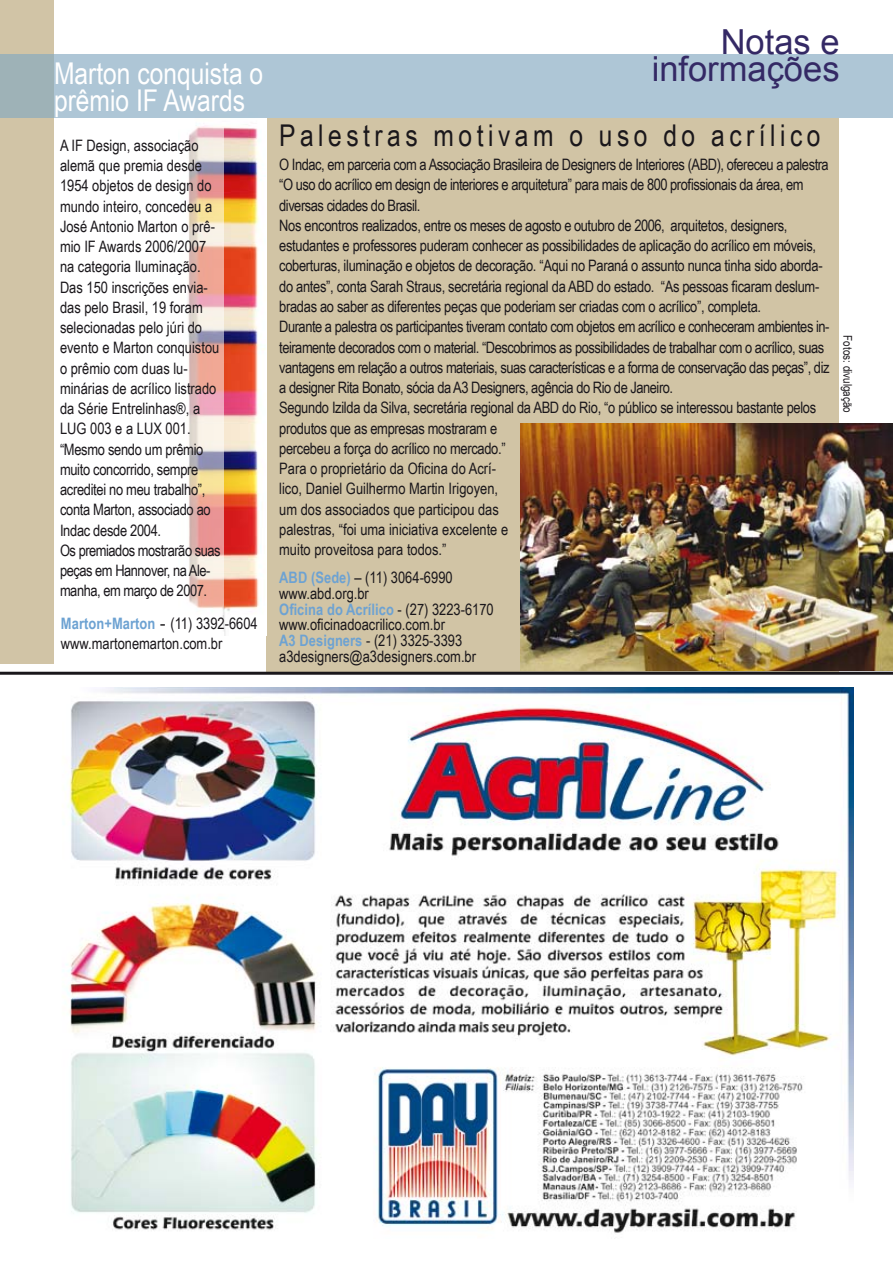
<style>
.page{position:relative;width:893px;height:1263px;background:#fff}
.page>*{position:absolute;margin:0;border:0;box-sizing:border-box;transform-origin:0 0}
.t1{font:34.5px/27px "Arial";color:#342965;text-align:right}
.t2{font:30px "Arial Narrow";letter-spacing:.15em;color:#1a171b}
.t3{font:30px/27px "Arial Narrow";color:#fff}
.t4{font:15.75px/20.2px "Arial Narrow";letter-spacing:-.02em;color:#1a171b}
.t5{font:15.75px/20.2px "Arial Narrow";color:#1a171b}
.t6{font:12px "Arial Narrow";color:#1a171b}
.s1{font-weight:700;color:#6da2d2}
.s2{font-family:"Times New Roman";font-size:18px}
</style>
<div class="page">
<div style="left:266px;top:118px;width:573px;height:554px;background:#d1c4a5"></div>
<img style="left:196px;top:125px;width:69px;height:510px">
<div style="left:0;top:0;width:54px;height:663px;background:#d1c4a6"></div>
<div style="left:0;top:55px;width:893px;height:63px;background:#aec6d6"></div>
<img style="left:66px;top:687px;width:788px;height:546px">
<img style="left:520px;top:423px;width:373px;height:248px">
<svg style="left:187px;top:128px;width:37px;height:487px"></svg>
<hr style="left:0;top:672px;width:893px;height:3px;background:#1a171b">
<h2 class="t3" style="left:54px;top:59px;width:211px">Marton conquista o prêmio IF Awards</h2>
<p class="t5" style="left:60px;top:135px;width:162px">A IF Design, associação alemã que premia desde<br>1954 objetos de design do mundo inteiro, concedeu a<br>José Antonio Marton o prê&shy;mio IF Awards 2006/2007 na categoria Iluminação.<br>Das 150 inscrições envia&shy;das pelo Brasil, 19 foram selecionadas pelo júri do evento e Marton conquistou o prêmio com duas lu&shy;minárias de acrílico listrado da Série Entrelinhas®, a<br>LUG 003 e a LUX 001. “Mesmo sendo um prêmio muito concorrido, sempre acreditei no meu trabalho”, conta Marton, associado ao<br>Indac desde 2004.<br>Os premiados mostrarão suas peças em Hannover, na Ale&shy;manha, em março de 2007.</p>
<p class="t5" style="left:61px;top:613px;width:198px"><span class="s1">Marton+Marton</span> <span class="s2">-</span> (11) 3392-6604 www.martonemarton.com.br</p>
<h1 class="t1" style="left:652px;top:29px;width:189px">Notas e informações</h1>
<h2 class="t2" style="left:279px;top:113px;width:543px">Palestras motivam o uso do acrílico</h2>
<p class="t4" style="left:279px;top:154px;width:552px">O Indac, em parceria com a Associação Brasileira de Designers de Interiores (ABD), ofereceu a palestra “O uso do acrílico em design de interiores e arquitetura” para mais de 800 profissionais da área, em diversas cidades do Brasil.<br>Nos encontros realizados, entre os meses de agosto e outubro de 2006, arquitetos, designers, estudantes e professores puderam conhecer as possibilidades de aplicação do acrílico em móveis, coberturas, iluminação e objetos de decoração. “Aqui no Paraná o assunto nunca tinha sido aborda&shy;do antes”, conta Sarah Straus, secretária regional da ABD do estado. “As pessoas ficaram deslum&shy;bradas ao saber as diferentes peças que poderiam ser criadas com o acrílico”, completa.<br>Durante a palestra os participantes tiveram contato com objetos em acrílico e conheceram ambientes in&shy;teiramente decorados com o material. “Descobrimos as possibilidades de trabalhar com o acrílico, suas vantagens em relação a outros materiais, suas características e a forma de conservação das peças”, diz a designer Rita Bonato, sócia da A3 Designers, agência do Rio de Janeiro.<br>Segundo Izilda da Silva, secretária regional da ABD do Rio, “o público se interessou bastante pelos produtos que as empresas mostraram e<br>percebeu a força do acrílico no mercado.”<br>Para o proprietário da Oficina do Acrí-<br>lico, Daniel Guilhermo Martin Irigoyen,<br>um dos associados que participou das<br>palestras, “foi uma iniciativa excelente e<br>muito proveitosa para todos.”</p>
<p class="t5" style="left:279px;top:569px;width:216px;line-height:15.8px"><span class="s1">ABD (Sede)</span> – (11) 3064-6990 www.abd.org.br<br><span class="s1">Oficina do Acrílico</span> - (27) 3223-6170 www.oficinadoacrilico.com.br<br><span class="s1">A3 Designers</span> - (21) 3325-3393 a3designers@a3designers.com.br</p>
<p class="t6" style="left:856px;top:335px;width:79px;rotate:90deg">Fotos: divulgação</p>
</div>
